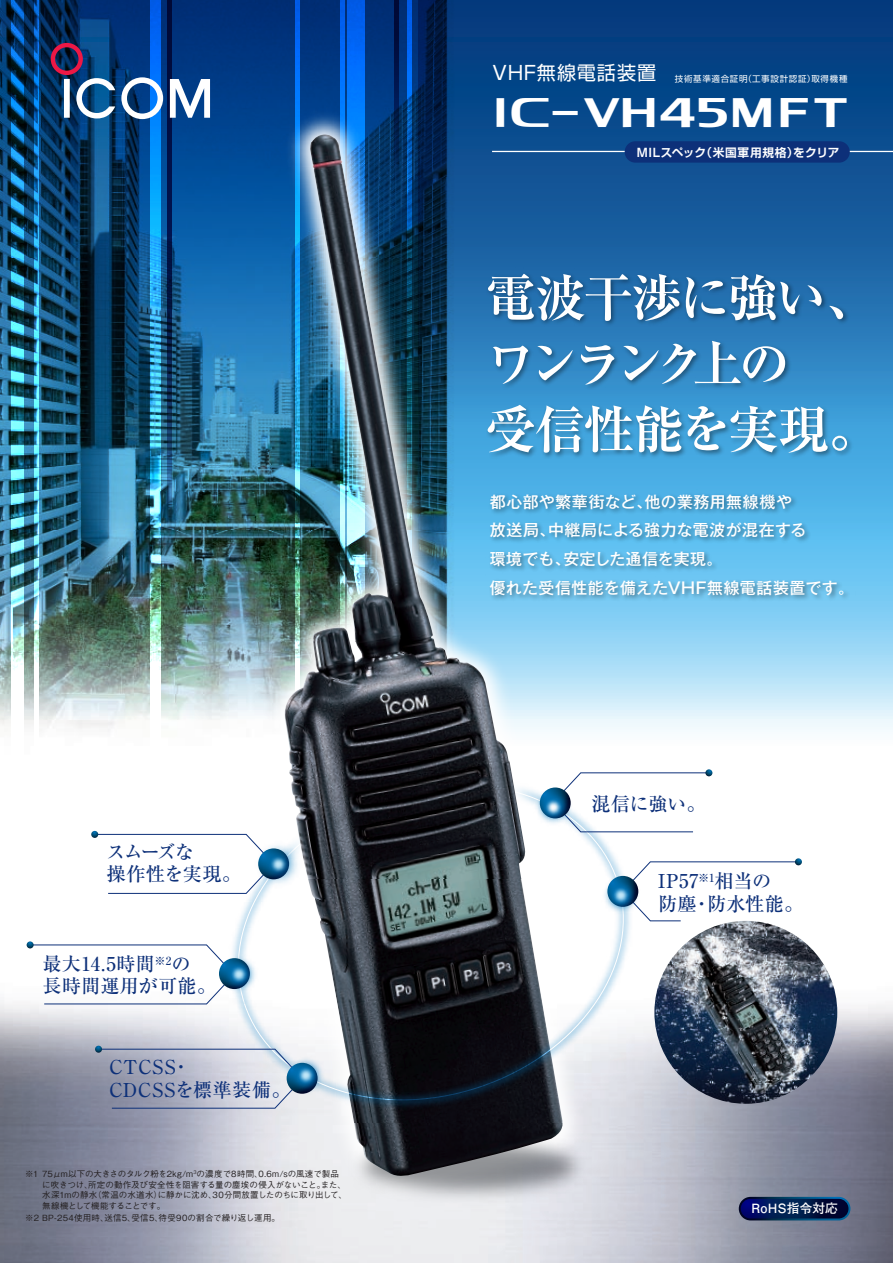
<style>
.page{position:relative;width:893px;height:1263px;background:#fff}
.page>*{position:absolute;margin:0;border:0;box-sizing:border-box;transform-origin:0 0}
.t1{font:700 51px/65.8px "Ryumin Pro";letter-spacing:-.06em;color:#fff}
.t2{font:36.15px "Icom Product Font";letter-spacing:.05em;color:#fff}
.t3{font:500 19.2px/22.4px "Ryumin Pro";letter-spacing:.01em;color:#0d3079}
.t4{font:500 19.2px/22.4px "Ryumin Pro";letter-spacing:.035em;color:#0d3079}
.t5{font:500 19.2px/22.4px "Ryumin Pro";letter-spacing:-.05em;color:#0d3079}
.t6{font:19.2px "Shin Go Pro";letter-spacing:.045em;color:#fff}
.t7{font:500 15.9px/28.7px "Gothic MB101 Pro";letter-spacing:.025em;color:#fff}
.t8{font:700 12.75px "Futo Go B101 Pro";letter-spacing:.015em;color:#fff}
.t9{font:700 11.7px "Shin Go Pro De";letter-spacing:.04em;color:#fff}
.t10{font:500 8.55px/10.6px "Gothic BBB Pro";color:#231f20}
.t11{font:500 8.55px "Gothic BBB Pro";letter-spacing:.025em;color:#231f20}
.t12{font:8.55px "Shin Go Pro";letter-spacing:.08em;color:#fff}
.s1{font-family:"Hira Kaku Pro W3";font-weight:400}
</style>
<div class="page">
<img style="left:0;top:721px;width:893px;height:542px">
<img style="left:0;top:0;width:418px;height:721px">
<svg style="left:418px;top:0;width:475px;height:769px;background:#4882b5"></svg>
<img style="left:11px;top:0;width:13px;height:765px">
<img style="left:34px;top:0;width:5px;height:765px">
<svg style="left:295px;top:0;width:5px;height:72px"></svg>
<svg style="left:407px;top:0;width:4px;height:72px"></svg>
<svg style="left:394px;top:0;width:4px;height:72px"></svg>
<svg style="left:167px;top:0;width:4px;height:765px;background:#2f4866"></svg>
<img style="left:150px;top:0;width:10px;height:765px">
<svg style="left:340px;top:0;width:4px;height:72px"></svg>
<svg style="left:348px;top:0;width:17px;height:72px"></svg>
<img style="left:183px;top:730px;width:489px;height:316px">
<img style="left:223px;top:72px;width:404px;height:1170px">
<img style="left:311px;top:1155px;width:316px;height:87px">
<img style="left:283px;top:133px;width:281px;height:1045px">
<img style="left:334px;top:1165px;width:230px;height:13px">
<svg style="left:618px;top:769px;width:94px;height:63px"></svg>
<svg style="left:170px;top:79px;width:40px;height:39px"></svg>
<svg style="left:121px;top:77px;width:42px;height:42px"></svg>
<svg style="left:51px;top:43px;width:64px;height:75px;background:#3c5580"></svg>
<img style="left:481px;top:267px;width:382px;height:205px">
<img style="left:485px;top:489px;width:370px;height:117px">
<img style="left:190px;top:826px;width:488px;height:329px">
<svg style="left:304px;top:880px;width:320px;height:220px"></svg>
<img style="left:654px;top:921px;width:183px;height:183px;border-radius:50%">
<img style="left:214px;top:800px;width:129px;height:129px">
<img style="left:220px;top:806px;width:117px;height:117px">
<img style="left:174px;top:910px;width:130px;height:129px">
<img style="left:180px;top:916px;width:118px;height:117px">
<svg style="left:95px;top:1046px;width:146px;height:63px;background:#a9adbf"></svg>
<svg style="left:686px;top:858px;width:116px;height:63px"></svg>
<img style="left:241px;top:1010px;width:130px;height:130px">
<img style="left:247px;top:1016px;width:118px;height:118px">
<img style="left:488px;top:742px;width:130px;height:130px">
<img style="left:494px;top:748px;width:118px;height:118px">
<img style="left:556px;top:831px;width:130px;height:129px">
<img style="left:562px;top:837px;width:118px;height:118px">
<svg style="left:91px;top:831px;width:183px;height:63px"></svg>
<svg style="left:27px;top:941px;width:208px;height:63px"></svg>
<svg style="left:739px;top:1197px;width:111px;height:23px"></svg>
<svg style="left:741px;top:1199px;width:107px;height:19px;background:#00134e"></svg>
<hr style="left:492px;top:151px;width:401px;height:1px;background:#fff">
<div style="left:625px;top:141px;width:225px;height:22px;background:#0d3079;border-radius:11px"></div>
<p class="t5" style="left:107px;top:839px;width:136px">スムーズな<br>操作性を実現。</p>
<p class="t3" style="left:43px;top:951px;width:175px">最大14.5時間<sup>※2</sup>の<br>長時間運用が可能。</p>
<p class="t4" style="left:109px;top:1055px;width:183px">CTCSS・<br>CDCSSを標準装備。</p>
<p class="t10" style="left:42px;top:1167px;width:306px;text-indent:-17px">※1 75<span class="s1">μ</span>m以下の大きさのタルク粉を2kg/m<sup>3</sup>の濃度で8時間、0.6m/sの風速で製品に吹きつけ、所定の動作及び安全性を阻害する量の塵埃の侵入がないこと。また、水深1mの静水（常温の水道水）に静かに沈め、30分間放置したのちに取り出して、無線機として機能することです。</p>
<p class="t11" style="left:25px;top:1210px;width:256px">※2 BP-254使用時、送信5、受信5、待受90の割合で繰り返し運用。</p>
<p class="t6" style="left:492px;top:57px;width:165px">VHF無線電話装置</p>
<p class="t12" style="left:675px;top:71px;width:174px">技術基準適合証明（工事設計認証）取得機種</p>
<p class="t2" style="left:497px;top:92px;width:354px">iC- vh45mft</p>
<p class="t9" style="left:637px;top:143px;width:204px">MILスペック（米国軍用規格）をクリア</p>
<p class="t1" style="left:485px;top:261px;width:396px">電波干渉に強い、ワンランク上の<br>受信性能を実現。</p>
<p class="t7" style="left:490px;top:485px;width:366px">都心部や繁華街など、他の業務用無線機や<br>放送局、中継局による強力な電波が混在する<br>環境でも、安定した通信を実現。<br>優れた受信性能を備えたVHF無線電話装置です。</p>
<p class="t3" style="left:591px;top:791px;width:116px">混信に強い。</p>
<p class="t3" style="left:658px;top:868px;width:147px">IP57<sup>※1</sup>相当の<br>防塵・防水性能。</p>
<p class="t8" style="left:752px;top:1198px;width:88px">RoHS指令対応</p>
</div>
